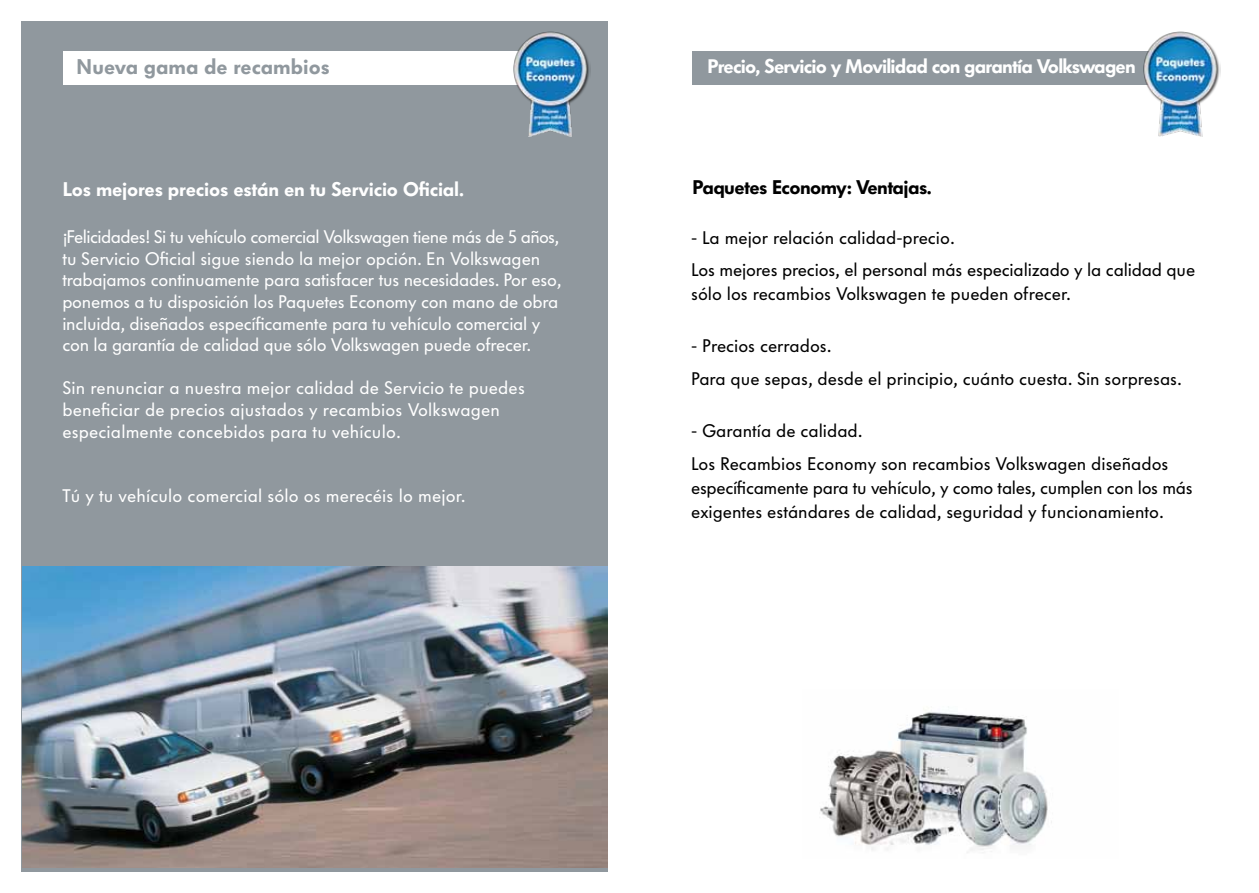
<style>
.page{position:relative;width:1259px;height:893px;background:#fff}
.page>*{position:absolute;margin:0;border:0;box-sizing:border-box;transform-origin:0 0}
.t1{font:900 21px "VW Headline";color:#90989e}
.t2{font:900 19.5px "VW Headline OT";letter-spacing:-.04em;color:#fff}
.t3{font:900 19.5px "VW Headline";letter-spacing:-.01em;color:#fff}
.t4{font:900 19.5px "VW Headline";letter-spacing:-.03em;color:#000}
.t5{font:18px/32.5px "VW Headline";color:#000}
.t6{font:18px/21.6px "VW Headline";letter-spacing:-.015em;color:#fff}
.t7{font:18px/21.6px "VW Headline";letter-spacing:.01em;color:#fff}
</style>
<div class="page">
<div style="left:21px;top:21px;width:587px;height:851px;background:#90989e"></div>
<div style="left:63px;top:51px;width:503px;height:33px;background:#fff"></div>
<div style="left:692px;top:51px;width:501px;height:33px;background:#90989e"></div>
<img style="left:1142px;top:31px;width:78px;height:105px">
<img style="left:512px;top:31px;width:79px;height:105px">
<img style="left:820px;top:706px;width:232px;height:147px">
<img style="left:23px;top:566px;width:584px;height:302px">
<p class="t1" style="left:76px;top:55px;width:255px">Nueva gama de recambios</p>
<p class="t2" style="left:707px;top:54px;width:430px">Precio, Servicio y Movilidad con garantía Volkswagen</p>
<p class="t3" style="left:62px;top:178px;width:403px">Los mejores precios están en tu Servicio Oficial.</p>
<p class="t4" style="left:692px;top:176px;width:241px">Paquetes Economy: Ventajas.</p>
<p class="t6" style="left:62px;top:226px;width:500px">¡Felicidades! Si tu vehículo comercial Volkswagen tiene más de 5 años, tu Servicio Oficial sigue siendo la mejor opción. En Volkswagen trabajamos continuamente para satisfacer tus necesidades. Por eso, ponemos a tu disposición los Paquetes Economy con mano de obra incluida, diseñados específicamente para tu vehículo comercial y con la garantía de calidad que sólo Volkswagen puede ofrecer.</p>
<p class="t7" style="left:62px;top:378px;width:464px">Sin renunciar a nuestra mejor calidad de Servicio te puedes beneficiar de precios ajustados y recambios Volkswagen especialmente concebidos para tu vehículo.</p>
<p class="t7" style="left:62px;top:486px;width:404px">Tú y tu vehículo comercial sólo os merecéis lo mejor.</p>
<p class="t5" style="left:691px;top:221px;width:505px">- La mejor relación calidad-precio.<br>Los mejores precios, el personal más especializado y la calidad que</p>
<p class="t5" style="left:691px;top:278px;width:381px">sólo los recambios Volkswagen te pueden ofrecer.</p>
<p class="t5" style="left:691px;top:330px;width:492px">- Precios cerrados.<br>Para que sepas, desde el principio, cuánto cuesta. Sin sorpresas.</p>
<p class="t5" style="left:691px;top:415px;width:479px">- Garantía de calidad.<br>Los Recambios Economy son recambios Volkswagen diseñados</p>
<p class="t5" style="left:691px;top:475px;width:503px;line-height:24px">específicamente para tu vehículo, y como tales, cumplen con los más exigentes estándares de calidad, seguridad y funcionamiento.</p>
</div>
